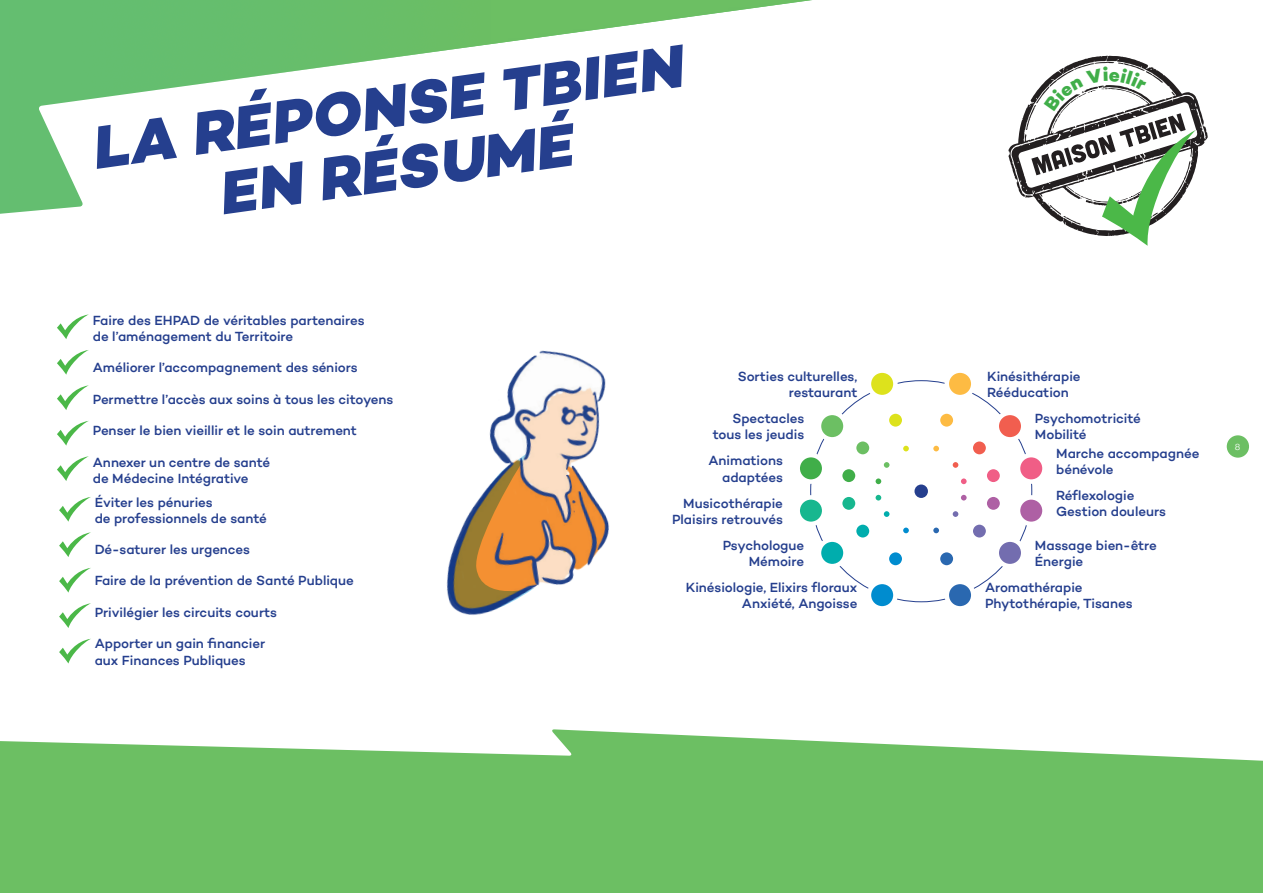
<style>
.page{position:relative;width:1263px;height:893px;background:#fff}
.page>*{position:absolute;margin:0;border:0;box-sizing:border-box;transform-origin:0 0}
.t1{font:italic 800 61.5px/62.7px "Campton";color:#253f8e;text-align:center}
.t2{font:500 13.5px/16.2px "Campton";letter-spacing:-.005em;color:#253f8e}
.t3{font:300 9px "Campton";color:#fff}
</style>
<div class="page">
<div style="left:1226px;top:435px;width:24px;height:23px;background:#6cbf63;border-radius:50%"></div>
<div style="left:1225px;top:434px;width:25px;height:25px;border:2px solid #fff;border-radius:50%"></div>
<div style="left:914px;top:484px;width:14px;height:14px;background:#253f8e;border-radius:50%"></div>
<svg style="left:819px;top:413px;width:26px;height:26px"></svg>
<div style="left:817px;top:411px;width:31px;height:31px;border:4px solid #fff;border-radius:50%"></div>
<svg style="left:854px;top:439px;width:17px;height:18px"></svg>
<div style="left:852px;top:437px;width:22px;height:22px;border:4px solid #fff;border-radius:50%"></div>
<div style="left:881px;top:460px;width:11px;height:10px;background:#6cbf63;border-radius:50%"></div>
<div style="left:879px;top:458px;width:15px;height:14px;border:4px solid #fff;border-radius:50%"></div>
<svg style="left:997px;top:540px;width:26px;height:26px"></svg>
<div style="left:994px;top:537px;width:31px;height:31px;border:4px solid #fff;border-radius:50%"></div>
<svg style="left:971px;top:522px;width:17px;height:18px"></svg>
<div style="left:968px;top:520px;width:22px;height:22px;border:4px solid #fff;border-radius:50%"></div>
<svg style="left:950px;top:509px;width:11px;height:10px"></svg>
<div style="left:948px;top:507px;width:15px;height:14px;border:4px solid #fff;border-radius:50%"></div>
<svg style="left:798px;top:455px;width:26px;height:27px"></svg>
<div style="left:795px;top:453px;width:31px;height:31px;border:4px solid #fff;border-radius:50%"></div>
<svg style="left:840px;top:467px;width:17px;height:17px"></svg>
<div style="left:838px;top:465px;width:22px;height:22px;border:4px solid #fff;border-radius:50%"></div>
<svg style="left:873px;top:476px;width:10px;height:10px"></svg>
<div style="left:871px;top:474px;width:15px;height:15px;border:4px solid #fff;border-radius:50%"></div>
<svg style="left:1018px;top:497px;width:26px;height:27px"></svg>
<div style="left:1016px;top:495px;width:31px;height:31px;border:4px solid #fff;border-radius:50%"></div>
<svg style="left:985px;top:495px;width:17px;height:17px"></svg>
<div style="left:982px;top:492px;width:22px;height:22px;border:4px solid #fff;border-radius:50%"></div>
<svg style="left:959px;top:493px;width:10px;height:10px"></svg>
<div style="left:956px;top:490px;width:15px;height:15px;border:4px solid #fff;border-radius:50%"></div>
<svg style="left:798px;top:497px;width:26px;height:27px"></svg>
<div style="left:795px;top:495px;width:31px;height:31px;border:4px solid #fff;border-radius:50%"></div>
<svg style="left:840px;top:495px;width:17px;height:17px"></svg>
<div style="left:838px;top:492px;width:22px;height:22px;border:4px solid #fff;border-radius:50%"></div>
<svg style="left:873px;top:493px;width:10px;height:10px"></svg>
<div style="left:871px;top:490px;width:15px;height:15px;border:4px solid #fff;border-radius:50%"></div>
<svg style="left:1018px;top:455px;width:26px;height:27px"></svg>
<div style="left:1016px;top:453px;width:31px;height:31px;border:4px solid #fff;border-radius:50%"></div>
<svg style="left:985px;top:467px;width:17px;height:17px"></svg>
<div style="left:982px;top:465px;width:22px;height:22px;border:4px solid #fff;border-radius:50%"></div>
<svg style="left:959px;top:476px;width:10px;height:10px"></svg>
<div style="left:956px;top:474px;width:15px;height:15px;border:4px solid #fff;border-radius:50%"></div>
<svg style="left:819px;top:540px;width:26px;height:26px"></svg>
<div style="left:817px;top:537px;width:31px;height:31px;border:4px solid #fff;border-radius:50%"></div>
<svg style="left:854px;top:522px;width:17px;height:18px"></svg>
<div style="left:852px;top:520px;width:22px;height:22px;border:4px solid #fff;border-radius:50%"></div>
<svg style="left:881px;top:509px;width:11px;height:10px"></svg>
<div style="left:879px;top:507px;width:15px;height:14px;border:4px solid #fff;border-radius:50%"></div>
<svg style="left:997px;top:413px;width:26px;height:26px"></svg>
<div style="left:994px;top:411px;width:31px;height:31px;border:4px solid #fff;border-radius:50%"></div>
<svg style="left:971px;top:439px;width:17px;height:18px"></svg>
<div style="left:968px;top:437px;width:22px;height:22px;border:4px solid #fff;border-radius:50%"></div>
<svg style="left:950px;top:460px;width:11px;height:10px"></svg>
<div style="left:948px;top:458px;width:15px;height:14px;border:4px solid #fff;border-radius:50%"></div>
<svg style="left:869px;top:371px;width:26px;height:26px"></svg>
<div style="left:867px;top:368px;width:31px;height:31px;border:4px solid #fff;border-radius:50%"></div>
<svg style="left:887px;top:411px;width:17px;height:18px"></svg>
<div style="left:885px;top:409px;width:21px;height:22px;border:4px solid #fff;border-radius:50%"></div>
<svg style="left:901px;top:443px;width:10px;height:11px"></svg>
<div style="left:899px;top:441px;width:14px;height:15px;border:4px solid #fff;border-radius:50%"></div>
<svg style="left:947px;top:582px;width:26px;height:26px"></svg>
<div style="left:944px;top:580px;width:31px;height:31px;border:4px solid #fff;border-radius:50%"></div>
<svg style="left:938px;top:550px;width:17px;height:17px"></svg>
<div style="left:936px;top:548px;width:21px;height:22px;border:4px solid #fff;border-radius:50%"></div>
<svg style="left:931px;top:525px;width:10px;height:11px"></svg>
<div style="left:929px;top:523px;width:14px;height:15px;border:4px solid #fff;border-radius:50%"></div>
<svg style="left:869px;top:582px;width:26px;height:26px"></svg>
<div style="left:867px;top:580px;width:31px;height:31px;border:4px solid #fff;border-radius:50%"></div>
<svg style="left:887px;top:550px;width:17px;height:17px"></svg>
<div style="left:885px;top:548px;width:21px;height:22px;border:4px solid #fff;border-radius:50%"></div>
<svg style="left:901px;top:525px;width:10px;height:11px"></svg>
<div style="left:899px;top:523px;width:14px;height:15px;border:4px solid #fff;border-radius:50%"></div>
<svg style="left:947px;top:371px;width:26px;height:26px"></svg>
<div style="left:944px;top:368px;width:31px;height:31px;border:4px solid #fff;border-radius:50%"></div>
<svg style="left:938px;top:411px;width:17px;height:18px"></svg>
<div style="left:936px;top:409px;width:21px;height:22px;border:4px solid #fff;border-radius:50%"></div>
<svg style="left:931px;top:443px;width:10px;height:11px"></svg>
<div style="left:929px;top:441px;width:14px;height:15px;border:4px solid #fff;border-radius:50%"></div>
<svg style="left:57px;top:314px;width:32px;height:25px"></svg>
<svg style="left:59px;top:497px;width:32px;height:25px"></svg>
<svg style="left:57px;top:350px;width:32px;height:25px"></svg>
<svg style="left:59px;top:532px;width:32px;height:25px"></svg>
<svg style="left:57px;top:385px;width:32px;height:25px"></svg>
<svg style="left:59px;top:568px;width:32px;height:25px"></svg>
<svg style="left:57px;top:421px;width:32px;height:25px"></svg>
<svg style="left:59px;top:603px;width:32px;height:25px"></svg>
<svg style="left:57px;top:456px;width:32px;height:25px"></svg>
<svg style="left:59px;top:639px;width:32px;height:24px"></svg>
<svg style="left:0;top:729px;width:1263px;height:164px;background:#7bc573"></svg>
<svg style="left:0;top:0;width:812px;height:214px"></svg>
<img style="left:489px;top:350px;width:120px;height:237px">
<svg style="left:446px;top:453px;width:89px;height:162px"></svg>
<svg style="left:1008px;top:55px;width:200px;height:191px"></svg>
<h1 class="t1" style="left:89px;top:117px;width:598px;rotate:-8deg">LA RÉPONSE TBIEN<br>EN RÉSUMÉ</h1>
<p class="t2" style="left:93px;top:312px;width:273px">Faire des EHPAD de véritables partenaires de l’aménagement du Territoire</p>
<p class="t2" style="left:93px;top:359px;width:266px">Améliorer l’accompagnement des séniors</p>
<p class="t2" style="left:93px;top:391px;width:302px">Permettre l’accès aux soins à tous les citoyens</p>
<p class="t2" style="left:93px;top:422px;width:266px">Penser le bien vieillir et le soin autrement</p>
<p class="t2" style="left:93px;top:454px;width:179px">Annexer un centre de santé de Médecine Intégrative</p>
<p class="t2" style="left:95px;top:493px;width:174px">Éviter les pénuries<br>de professionnels de santé</p>
<p class="t2" style="left:95px;top:541px;width:157px">Dé-saturer les urgences</p>
<p class="t2" style="left:95px;top:572px;width:261px">Faire de la prévention de Santé Publique</p>
<p class="t2" style="left:95px;top:604px;width:184px">Privilégier les circuits courts</p>
<p class="t2" style="left:95px;top:635px;width:172px">Apporter un gain financier aux Finances Publiques</p>
<p class="t2" style="left:738px;top:368px;width:121px;text-align:right">Sorties culturelles, restaurant</p>
<p class="t2" style="left:713px;top:410px;width:93px;text-align:right">Spectacles tous les jeudis</p>
<p class="t2" style="left:708px;top:452px;width:76px;text-align:right">Animations adaptées</p>
<p class="t2" style="left:672px;top:495px;width:112px;text-align:right">Musicothérapie<br>Plaisirs retrouvés</p>
<p class="t2" style="left:723px;top:537px;width:83px;text-align:right">Psychologue<br>Mémoire</p>
<p class="t2" style="left:686px;top:579px;width:173px;text-align:right">Kinésiologie, Elixirs floraux<br>Anxiété, Angoisse</p>
<p class="t2" style="left:987px;top:368px;width:95px">Kinésithérapie<br>Rééducation</p>
<p class="t2" style="left:1035px;top:410px;width:107px">Psychomotricité<br>Mobilité</p>
<p class="t2" style="left:1056px;top:445px;width:145px">Marche accompagnée bénévole</p>
<p class="t2" style="left:1056px;top:487px;width:111px">Réflexologie<br>Gestion douleurs</p>
<p class="t2" style="left:1035px;top:537px;width:123px">Massage bien-être<br>Énergie</p>
<p class="t2" style="left:985px;top:579px;width:149px">Aromathérapie<br>Phytothérapie, Tisanes</p>
<p class="t3" style="left:1235px;top:441px;width:7px">8</p>
</div>
